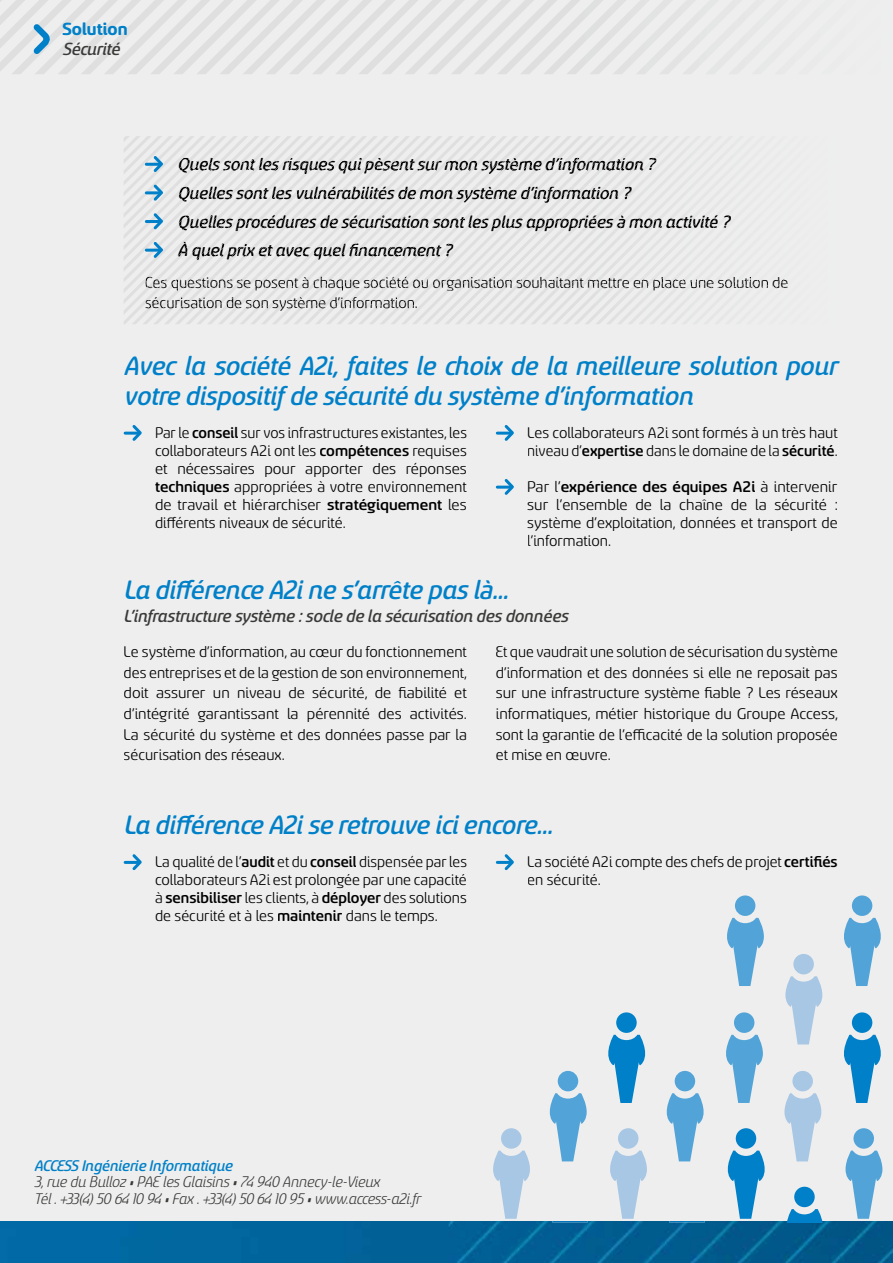
<style>
.page{position:relative;width:893px;height:1263px;background:#fff}
.page>*{position:absolute;margin:0;border:0;box-sizing:border-box;transform-origin:0 0}
.t1{font:29.55px/30px "Sancoale Softened Medium Ital";letter-spacing:-.005em;color:#0080c8}
.t2{font:19.5px/28.7px "Sancoale Softened Medium Ital";letter-spacing:-.005em;color:#000}
.t3{font:19.5px "Sancoale Softened Medium Ital";letter-spacing:-.005em;color:#3a3a39}
.t4{font:700 19.5px "Sancoale Softened";color:#0080c8}
.t5{font:17.1px/18px "Sancoale Softened";color:#000;text-align:justify}
.t6{font:17.1px/16.5px "Sancoale Softened Regular Ital";letter-spacing:-.01em;color:#3a3a39}
.t7{font:17.1px "Sancoale Softened Medium Ital";color:#0080c8}
.s1{font-weight:500}
</style>
<div class="page">
<img style="left:0;top:1220px;width:893px;height:43px">
<div style="left:0;top:0;width:893px;height:1220px;background:#eee"></div>
<svg style="left:0;top:0;width:681px;height:74px"></svg>
<img style="left:552px;top:1221px;width:36px;height:1px">
<div style="left:501px;top:1128px;width:20px;height:21px;background:#a8c7e4;border-radius:50%"></div>
<svg style="left:493px;top:1150px;width:37px;height:69px"></svg>
<img style="left:669px;top:1221px;width:36px;height:1px">
<div style="left:618px;top:1128px;width:20px;height:21px;background:#a8c7e4;border-radius:50%"></div>
<svg style="left:610px;top:1150px;width:37px;height:69px"></svg>
<div style="left:853px;top:1128px;width:21px;height:21px;background:#52a4d8;border-radius:50%"></div>
<svg style="left:845px;top:1150px;width:37px;height:69px"></svg>
<div style="left:793px;top:954px;width:21px;height:20px;background:#a8c7e4;border-radius:10px"></div>
<svg style="left:785px;top:976px;width:37px;height:68px"></svg>
<div style="left:735px;top:895px;width:20px;height:21px;background:#52a4d8;border-radius:10px"></div>
<svg style="left:727px;top:918px;width:37px;height:68px"></svg>
<div style="left:852px;top:895px;width:20px;height:21px;background:#52a4d8;border-radius:10px"></div>
<svg style="left:844px;top:918px;width:37px;height:68px"></svg>
<div style="left:558px;top:1071px;width:20px;height:20px;background:#52a4d8;border-radius:10px"></div>
<svg style="left:550px;top:1093px;width:37px;height:68px"></svg>
<div style="left:675px;top:1071px;width:20px;height:20px;background:#52a4d8;border-radius:10px"></div>
<svg style="left:667px;top:1093px;width:37px;height:68px"></svg>
<div style="left:792px;top:1071px;width:21px;height:20px;background:#a8c7e4;border-radius:10px"></div>
<svg style="left:784px;top:1093px;width:37px;height:68px"></svg>
<div style="left:734px;top:1012px;width:20px;height:21px;background:#52a4d8;border-radius:50%"></div>
<svg style="left:726px;top:1035px;width:37px;height:68px"></svg>
<div style="left:794px;top:1187px;width:21px;height:20px;background:#0080c8;border-radius:50%"></div>
<svg style="left:782px;top:1209px;width:45px;height:13px"></svg>
<div style="left:736px;top:1128px;width:20px;height:21px;background:#0080c8;border-radius:50%"></div>
<svg style="left:727px;top:1150px;width:38px;height:69px"></svg>
<div style="left:852px;top:1012px;width:20px;height:21px;background:#0080c8;border-radius:50%"></div>
<svg style="left:844px;top:1035px;width:37px;height:68px"></svg>
<div style="left:616px;top:1012px;width:21px;height:21px;background:#0080c8;border-radius:50%"></div>
<svg style="left:608px;top:1035px;width:38px;height:68px"></svg>
<div style="left:654px;top:1176px;width:60px;height:45px;background:#eee"></div>
<div style="left:540px;top:1176px;width:60px;height:45px;background:#eee"></div>
<svg style="left:28px;top:18px;width:23px;height:42px"></svg>
<svg style="left:124px;top:136px;width:547px;height:140px"></svg>
<hr style="left:145px;top:163px;width:17px;height:3px;background:#0080c8;border-radius:2px">
<svg style="left:154px;top:156px;width:503px;height:18px"></svg>
<hr style="left:145px;top:191px;width:17px;height:3px;background:#0080c8;border-radius:2px">
<svg style="left:154px;top:184px;width:478px;height:19px"></svg>
<hr style="left:145px;top:220px;width:17px;height:3px;background:#0080c8;border-radius:2px">
<svg style="left:154px;top:213px;width:576px;height:18px"></svg>
<hr style="left:145px;top:249px;width:17px;height:3px;background:#0080c8;border-radius:2px">
<svg style="left:154px;top:242px;width:300px;height:18px"></svg>
<svg style="left:146px;top:276px;width:642px;height:15px"></svg>
<svg style="left:145px;top:297px;width:272px;height:14px"></svg>
<hr style="left:125px;top:432px;width:14px;height:3px;background:#0080c8">
<svg style="left:130px;top:425px;width:12px;height:16px"></svg>
<hr style="left:497px;top:432px;width:14px;height:3px;background:#0080c8">
<svg style="left:502px;top:425px;width:12px;height:16px"></svg>
<hr style="left:497px;top:486px;width:14px;height:3px;background:#0080c8">
<svg style="left:502px;top:479px;width:12px;height:16px"></svg>
<hr style="left:125px;top:861px;width:14px;height:3px;background:#0080c8">
<svg style="left:130px;top:854px;width:12px;height:16px"></svg>
<hr style="left:497px;top:861px;width:14px;height:3px;background:#0080c8">
<svg style="left:502px;top:854px;width:12px;height:17px"></svg>
<p class="t4" style="left:63px;top:20px;width:67px">Solution</p>
<p class="t3" style="left:63px;top:39px;width:59px">Sécurité</p>
<p class="t2" style="left:178px;top:150px;width:554px">Quels sont les risques qui pèsent sur mon système d’information ?<br>Quelles sont les vulnérabilités de mon système d’information ?<br>Quelles procédures de sécurisation sont les plus appropriées à mon activité ?<br>À quel prix et avec quel financement ?</p>
<p class="t5" style="left:145px;top:272px;width:645px;line-height:20.5px">Ces questions se posent à chaque société ou organisation souhaitant mettre en place une solution de sécurisation de son système d’information.</p>
<h1 class="t1" style="left:124px;top:351px;width:715px">Avec la société A2i, faites le choix de la meilleure solution pour votre dispositif de sécurité du système d’information</h1>
<p class="t5" style="left:155px;top:424px;width:313px">Par le <span class="s1">conseil</span> sur vos infrastructures existantes, les collaborateurs A2i ont les <span class="s1">compétences</span> requises et nécessaires pour apporter des réponses <span class="s1">techniques</span> appropriées à votre environnement de travail et hiérarchiser <span class="s1">stratégiquement</span> les différents niveaux de sécurité.</p>
<p class="t5" style="left:527px;top:424px;width:312px">Les collaborateurs A2i sont formés à un très haut niveau d’<span class="s1">expertise</span> dans le domaine de la <span class="s1">sécurité</span>.</p>
<p class="t5" style="left:527px;top:478px;width:312px">Par l’<span class="s1">expérience des équipes A2i</span> à intervenir sur l’ensemble de la chaîne de la sécurité : système d’exploitation, données et transport de l’information.</p>
<h1 class="t1" style="left:124px;top:576px;width:386px">La différence A2i ne s’arrête pas là…</h1>
<p class="t3" style="left:124px;top:606px;width:446px">L’infrastructure système : socle de la sécurisation des données</p>
<p class="t5" style="left:124px;top:642px;width:345px;line-height:20.5px">Le système d’information, au cœur du fonctionnement des entreprises et de la gestion de son environnement, doit assurer un niveau de sécurité, de fiabilité et d’intégrité garantissant la pérennité des activités.<br>La sécurité du système et des données passe par la sécurisation des réseaux.</p>
<p class="t5" style="left:496px;top:642px;width:343px;line-height:20.5px">Et que vaudrait une solution de sécurisation du système d’information et des données si elle ne reposait pas sur une infrastructure système fiable ? Les réseaux informatiques, métier historique du Groupe Access, sont la garantie de l’efficacité de la solution proposée et mise en œuvre.</p>
<h1 class="t1" style="left:124px;top:810px;width:430px">La différence A2i se retrouve ici encore…</h1>
<p class="t5" style="left:155px;top:853px;width:313px">La qualité de l’<span class="s1">audit</span> et du <span class="s1">conseil</span> dispensée par les collaborateurs A2i est prolongée par une capacité à <span class="s1">sensibiliser</span> les clients, à <span class="s1">déployer</span> des solutions de sécurité et à les <span class="s1">maintenir</span> dans le temps.</p>
<p class="t5" style="left:527px;top:853px;width:312px">La société A2i compte des chefs de projet <span class="s1">certifiés </span>en sécurité.</p>
<p class="t7" style="left:34px;top:1157px;width:200px">ACCESS Ingénierie Informatique</p>
<p class="t6" style="left:34px;top:1174px;width:388px">3, rue du Bulloz • PAE les Glaisins • 74 940 Annecy-le-Vieux<br>Tél . +33(4) 50 64 10 94 • Fax . +33(4) 50 64 10 95 • www.access-a2i.fr</p>
</div>
